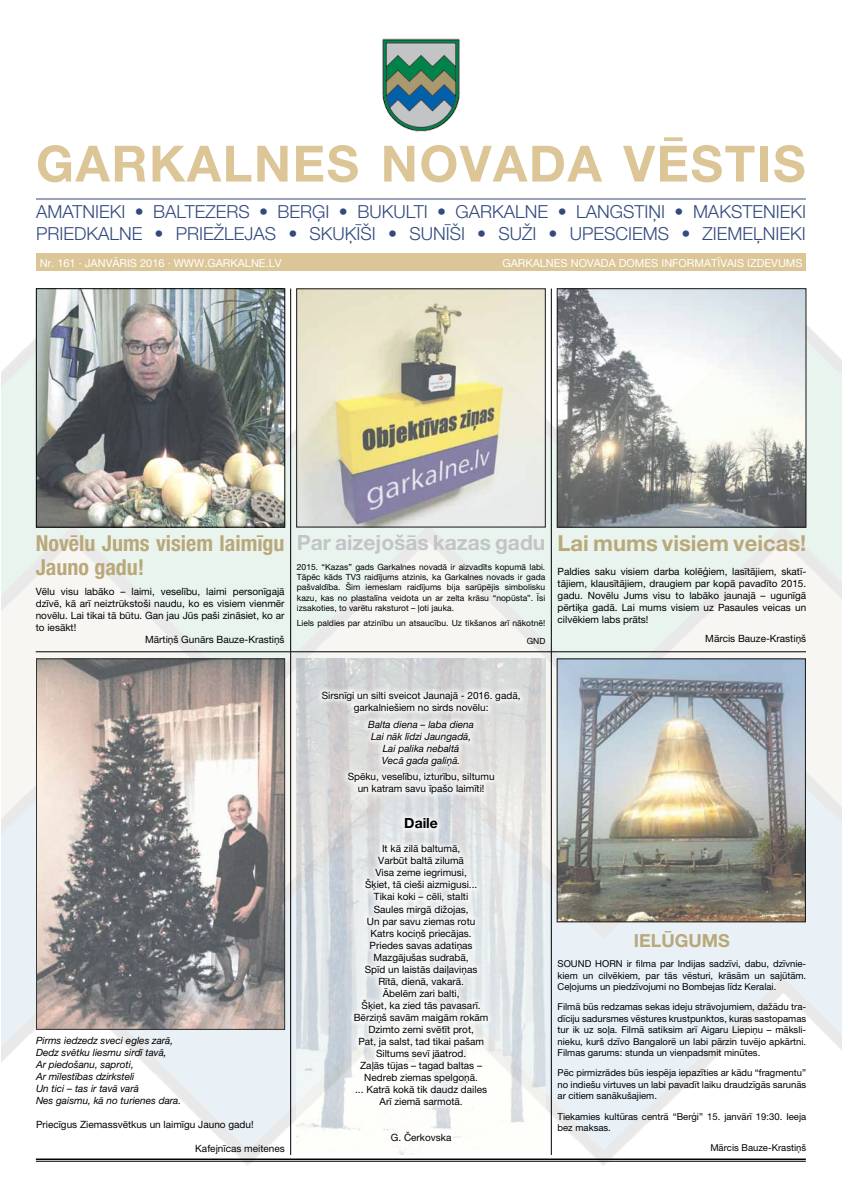
<style>
.page{position:relative;width:842px;height:1191px;background:#fff}
.page>*{position:absolute;margin:0;border:0;box-sizing:border-box;transform-origin:0 0}
.t1{font:700 50px "Helvetica Neue LT Pro";letter-spacing:.03em;color:#dcc697}
.t2{font:700 condensed 22px/24px "Helvetica Neue LT Pro";color:#b9a879}
.t3{font:700 22px "Helvetica Neue LT Pro";color:#b9a879}
.t4{font:700 21px "Helvetica Neue LT Pro";color:#c2c4c6}
.t5{font:300 18px/21.6px "Helvetica Neue LT Pro";color:#324a7d}
.t6{font:700 18px "Helvetica Neue LT Pro";color:#b9a879}
.t7{font:700 14px "Helvetica Neue LT Pro";color:#000}
.t8{font:11px "Helvetica Neue LT Pro";color:#fff}
.t9{font:700 11px "Raleway";color:#fff}
.t10{font:10px/12px "Helvetica Neue LT Pro";color:#000;text-align:center}
.t11{font:italic 10px/12px "Helvetica Neue LT Pro";color:#000}
.t12{font:9.5px/11.4px "Helvetica Neue LT Pro";color:#000;text-align:justify}
.t13{font:8.5px/10.2px "Helvetica Neue LT Pro";color:#000;text-align:justify}
</style>
<div class="page">
<img style="left:2px;top:292px;width:840px;height:874px">
<img style="left:382px;top:38px;width:78px;height:93px">
<hr style="left:36px;top:1158px;width:770px;height:2px;background:#000">
<hr style="left:36px;top:1161px;width:770px;height:1px;background:#000">
<hr style="left:36px;top:199px;width:770px;height:1px;background:#324a7d">
<div style="left:36px;top:254px;width:770px;height:17px;background:#dcc697"></div>
<img style="left:299px;top:291px;width:244px;height:234px">
<img style="left:559px;top:661px;width:244px;height:259px">
<img style="left:559px;top:290px;width:245px;height:235px">
<hr style="left:36px;top:651px;width:770px;height:1px;background:#000">
<hr style="left:551px;top:288px;width:1px;height:867px;background:#000">
<hr style="left:290px;top:288px;width:1px;height:867px;background:#000">
<img style="left:38px;top:661px;width:245px;height:366px">
<div style="left:36px;top:659px;width:249px;height:370px;border:1px solid #000"></div>
<img style="left:297px;top:659px;width:248px;height:496px">
<div style="left:316px;top:685px;width:210px;height:462px;background:#fff;opacity:.75"></div>
<img style="left:38px;top:290px;width:245px;height:235px">
<div style="left:36px;top:288px;width:249px;height:239px;border:1px solid #000"></div>
<h1 class="t1" style="left:36px;top:133px;width:771px">GARKALNES NOVADA VĒSTIS</h1>
<h3 class="t5" style="left:36px;top:201px;width:771px">AMATNIEKI • BALTEZERS • BERĢI • BUKULTI • GARKALNE • LANGSTIŅI • MAKSTENIEKI<br>PRIEDKALNE • PRIEŽLEJAS • SKUĶĪŠI • SUNĪŠI • SUŽI • UPESCIEMS • ZIEMEĻNIEKI</h3>
<p class="t8" style="left:40px;top:256px;width:243px">Nr. 161 · JAnvāris 2016 · www.garkaln e.lv</p>
<p class="t8" style="left:502px;top:256px;width:301px">GARKALNES NOVADA DOMES I NFORMATĪVAIS IZDEVUMS</p>
<p class="t9" style="left:525px;top:256px;width:9px">K</p>
<p class="t9" style="left:561px;top:256px;width:8px">S</p>
<p class="t9" style="left:650px;top:256px;width:22px">S IN</p>
<p class="t9" style="left:703px;top:256px;width:18px">ATĪ</p>
<p class="t9" style="left:736px;top:256px;width:8px">S</p>
<p class="t9" style="left:770px;top:256px;width:9px">V</p>
<h2 class="t2" style="left:36px;top:531px;width:250px">Novēlu Jums visiem laimīgu<br>Jauno gadu!</h2>
<p class="t10" style="left:36px;top:585px;width:250px">Vēlu visu labāko – laimi, veselību, laimi personīgajā</p>
<p class="t10" style="left:36px;top:597px;width:250px">dzīvē, kā arī neiztrūkstoši naudu, ko es visiem vienmēr</p>
<p class="t10" style="left:36px;top:609px;width:250px">novēlu. Lai tikai tā būtu. Gan jau Jūs paši zināsiet, ko ar</p>
<p class="t10" style="left:36px;top:621px;width:42px">to iesākt!</p>
<p class="t10" style="left:145px;top:633px;width:141px">Mārtiņš Gunārs Bauze-Krastiņš</p>
<h3 class="t4" style="left:297px;top:530px;width:250px">Par aizejošās kazas gadu</h3>
<p class="t13" style="left:297px;top:562px;width:250px">2015. “Kazas” gads Garkalnes novadā ir aizvadīts kopumā labi.<br>Tāpēc kāds TV3 raidījums atzinis, ka Garkalnes novads ir gada pašvaldība. Šim iemeslam raidījums bija sarūpējis simbolisku kazu, kas no plastalīna veidota un ar zelta krāsu “nopūsta”. Īsi izsakoties, to varētu raksturot – ļoti jauka.</p>
<p class="t13" style="left:297px;top:614px;width:250px;line-height:18px;text-align:right">Liels paldies par atzinību un atsaucību. Uz tikšanos arī nākotnē!<br>GND</p>
<h2 class="t3" style="left:558px;top:529px;width:250px">Lai mums visiem veicas!</h2>
<p class="t10" style="left:558px;top:565px;width:250px;text-align:justify">Paldies saku visiem darba kolēģiem, lasītājiem, skatī&shy;tājiem, klausītājiem, draugiem par kopā pavadīto 2015. gadu. Novēlu Jums visu to labāko jaunajā – ugunīgā pērtiķa gadā. Lai mums visiem uz Pasaules veicas un cilvēkiem labs prāts!</p>
<p class="t10" style="left:705px;top:632px;width:102px">Mārcis Bauze-Krastiņš</p>
<p class="t11" style="left:36px;top:1034px;width:147px">Pirms iedzedz sveci egles zarā,<br>Dedz svētku liesmu sirdī tavā,<br>Ar piedošanu, saproti,<br>Ar mīlestības dzirksteli<br>Un tici – tas ir tavā varā<br>Nes gaismu, kā no turienes dara.</p>
<p class="t10" style="left:36px;top:1118px;width:219px">Priecīgus Ziemassvētkus un laimīgu Jauno gadu!</p>
<p class="t10" style="left:195px;top:1142px;width:91px">Kafejnīcas meitenes</p>
<p class="t10" style="left:322px;top:689px;width:200px">Sirsnīgi un silti sveicot Jaunajā - 2016. gadā, garkalniešiem no sirds novēlu:</p>
<p class="t11" style="left:368px;top:718px;width:107px;text-align:center">Balta diena – laba diena<br>Lai nāk līdzi Jaungadā,<br>Lai palika nebaltā<br>Vecā gada galiņā.</p>
<p class="t10" style="left:348px;top:770px;width:148px">Spēku, veselību, izturību, siltumu un katram savu īpašo laimīti!</p>
<h3 class="t7" style="left:404px;top:815px;width:35px">Daile</h3>
<p class="t10" style="left:354px;top:842px;width:136px">It kā zilā baltumā,<br>Varbūt baltā zilumā<br>Visa zeme iegrimusi,<br>Šķiet, tā cieši aizmigusi...<br>Tikai koki – cēli, stalti<br>Saules mirgā dižojas,<br>Un par savu ziemas rotu<br>Katrs kociņš priecājas.<br>Priedes savas adatiņas<br>Mazgājušas sudrabā,<br>Spīd un laistās daiļaviņas<br>Rītā, dienā, vakarā.<br>Ābelēm zari balti,<br>Šķiet, ka zied tās pavasarī.<br>Bērziņš savām maigām rokām<br>Dzimto zemi svētīt prot,<br>Pat, ja salst, tad tikai pašam<br>Siltums sevī jāatrod.<br>Zaļās tūjas – tagad baltas –<br>Nedreb ziemas spelgoņā.<br>... Katrā kokā tik daudz dailes<br>Arī ziemā sarmotā.</p>
<p class="t10" style="left:391px;top:1130px;width:62px">G. Čerkovska</p>
<h3 class="t6" style="left:634px;top:929px;width:95px">Ielūgums</h3>
<p class="t12" style="left:558px;top:958px;width:250px">SOUND HORN ir filma par I ndijas sadzīvi, dabu, dzīvnie&shy;kiem un cilvēkiem, par tās vēsturi, krāsām un sajūtām.<br>Ceļojums un piedzīvojumi no Bombejas līdz Keralai.</p>
<p class="t12" style="left:558px;top:1001px;width:250px">Filmā būs redzamas sekas ideju strāvojumiem, dažādu tra&shy;dīciju sadursmes vēstures krustpunktos, kuras sastopamas tur ik uz soļa. Filmā satiksim arī Aigaru Liepiņu – māksli&shy;nieku, kurš dzīvo Bangalorē un labi pārzin tuvējo apkārtni.<br>Filmas garums: stunda un vienpadsmit minūtes.</p>
<p class="t12" style="left:558px;top:1067px;width:250px">Pēc pirmizrādes būs iespēja iepazīties ar kādu “fragmentu” no indiešu virtuves un labi pavadīt laiku draudzīgās sarunās ar citiem sanākušajiem.</p>
<p class="t12" style="left:558px;top:1110px;width:250px">Tiekamies kultūras centrā “Berģi” 15. janvārī 19:30. I eeja bez maksas.</p>
<p class="t12" style="left:710px;top:1142px;width:97px">Mārcis Bauze-Krastiņš</p>
</div>
